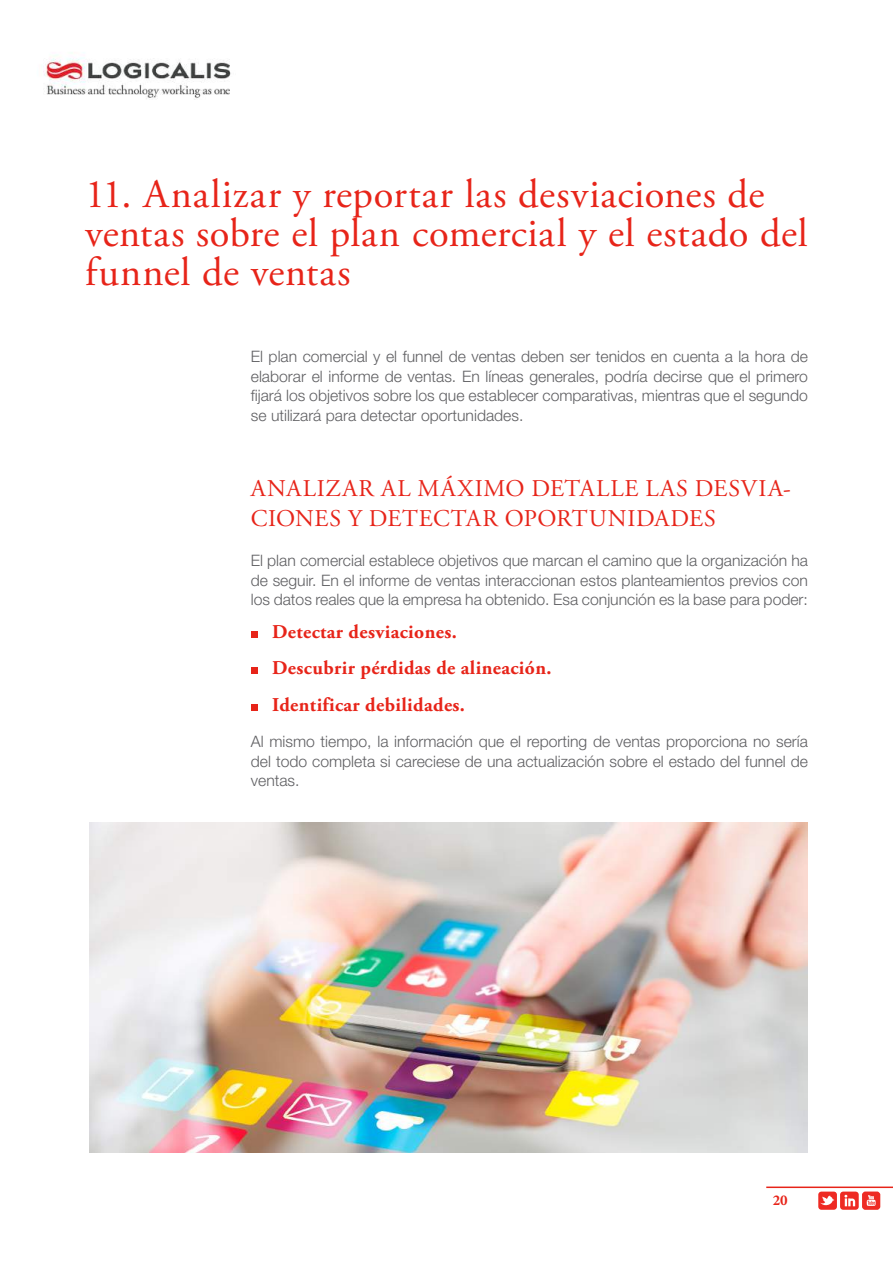
<style>
.page{position:relative;width:893px;height:1263px;background:#fff}
.page>*{position:absolute;margin:0;border:0;box-sizing:border-box;transform-origin:0 0}
.t1{font:40.5px/39px "Adobe Garamond Pro";letter-spacing:.015em;color:#e72419}
.t2{font:24px/30px "Adobe Garamond Pro";letter-spacing:.03em;color:#e72419}
.t3{font:700 19.5px/36.5px "Adobe Garamond Pro";letter-spacing:.02em;color:#e72419}
.t4{font:300 15.75px/19.5px "Helvetica Neue LT Std";color:#5f5f62;text-align:justify}
.t5{font:700 15px "Minion Pro";color:#e72419}
</style>
<div class="page">
<img style="left:43px;top:52px;width:188px;height:48px">
<hr style="left:766px;top:1186px;width:127px;height:2px;background:#e72419">
<svg style="left:818px;top:1192px;width:41px;height:18px"></svg>
<div style="left:862px;top:1191px;width:18px;height:19px;background:#ee2a23;border-radius:3px"></div>
<svg style="left:867px;top:1195px;width:9px;height:11px"></svg>
<div style="left:251px;top:631px;width:6px;height:7px;background:#e72419"></div>
<svg style="left:251px;top:668px;width:6px;height:6px"></svg>
<div style="left:251px;top:704px;width:6px;height:7px;background:#e72419"></div>
<img style="left:89px;top:822px;width:719px;height:330px">
<h1 class="t1" style="left:85px;top:176px;width:724px">11. Analizar y reportar las desviaciones de ventas sobre el plan comercial y el estado del funnel de ventas</h1>
<p class="t4" style="left:251px;top:346px;width:559px">El plan comercial y el funnel de ventas deben ser tenidos en cuenta a la hora de elaborar el informe de ventas. En líneas generales, podría decirse que el primero fijará los objetivos sobre los que establecer comparativas, mientras que el segundo se utilizará para detectar oportunidades.</p>
<h2 class="t2" style="left:251px;top:474px;width:541px">ANALIZAR AL MÁXIMO DETALLE LAS DESVIA-<br>CIONES Y DETECTAR OPORTUNIDADES</h2>
<p class="t4" style="left:251px;top:551px;width:559px">El plan comercial establece objetivos que marcan el camino que la organización ha de seguir. En el informe de ventas interaccionan estos planteamientos previos con los datos reales que la empresa ha obtenido. Esa conjunción es la base para poder:</p>
<p class="t3" style="left:272px;top:614px;width:281px">Detectar desviaciones.<br>Descubrir pérdidas de alineación.<br>Identificar debilidades.</p>
<p class="t4" style="left:251px;top:731px;width:559px">Al mismo tiempo, la información que el reporting de ventas proporciona no sería del todo completa si careciese de una actualización sobre el estado del funnel de ventas.</p>
<p class="t5" style="left:773px;top:1189px;width:16px">20</p>
</div>
